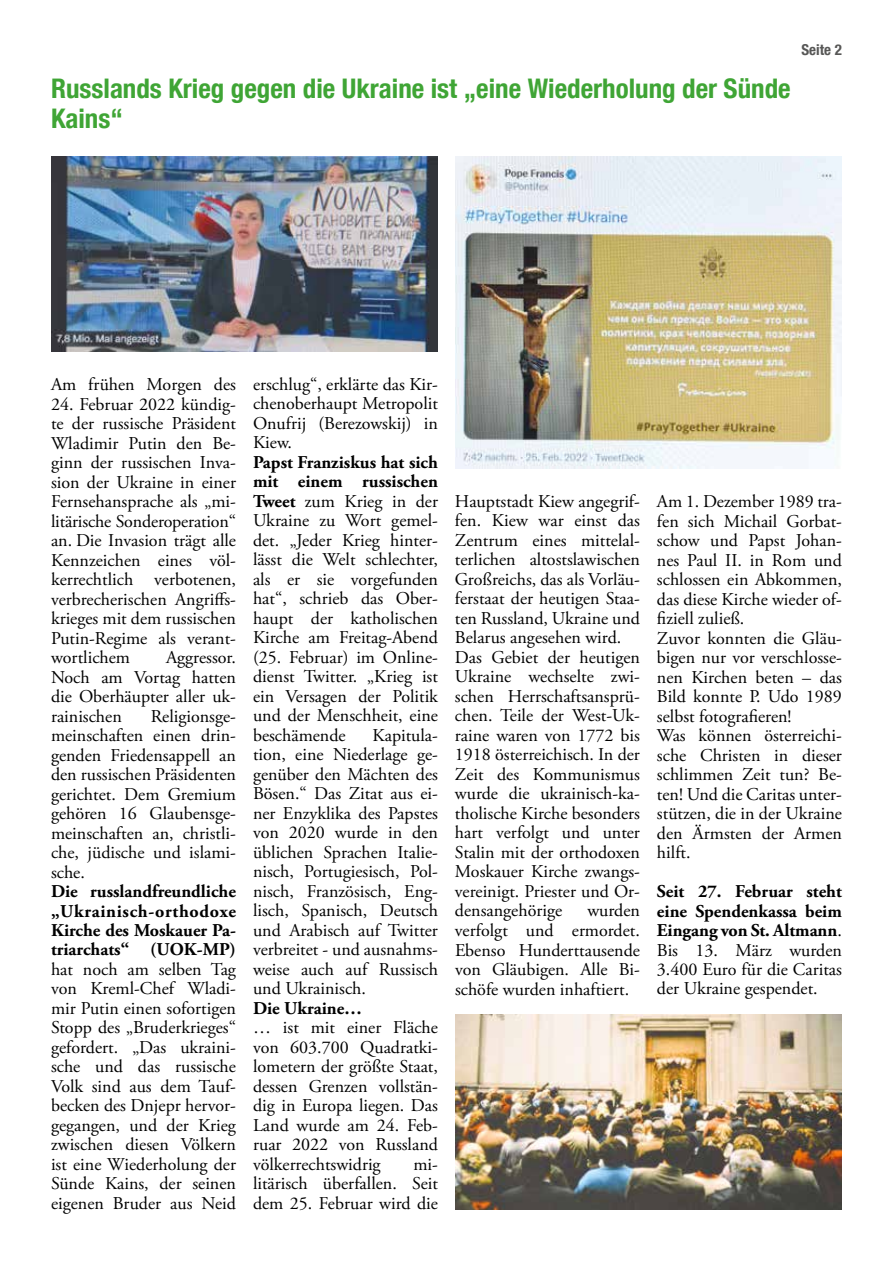
<style>
.page{position:relative;width:893px;height:1263px;background:#fff}
.page>*{position:absolute;margin:0;border:0;box-sizing:border-box;transform-origin:0 0}
.t1{font:700 condensed 27px/30px "Helvetica Neue LT Com";color:#3fa535}
.t2{font:18px/19.5px "Adobe Garamond Pro";color:#000;text-align:justify}
.t3{font:700 18px/19.5px "Adobe Garamond Pro";color:#000;text-align:justify}
.t4{font:700 condensed 15px "Helvetica Neue LT Com";color:#575756}
.s1{font-weight:700}
.s2{font-weight:400}
</style>
<div class="page">
<img style="left:455px;top:156px;width:387px;height:312px">
<img style="left:51px;top:156px;width:387px;height:195px">
<img style="left:455px;top:1014px;width:387px;height:195px">
<h1 class="t1" style="left:51px;top:73px;width:741px">Russlands Krieg gegen die Ukraine ist „eine Wiederholung der Sünde<br>Kains“</h1>
<p class="t4" style="left:801px;top:40px;width:42px">Seite 2</p>
<p class="t2" style="left:51px;top:375px;width:186px">Am frühen Morgen des</p>
<p class="t2" style="left:51px;top:395px;width:186px">24. Februar 2022 kündig&shy;te der russische Präsident Wladimir Putin den Be&shy;ginn der russischen Inva&shy;sion der Ukraine in einer Fernsehansprache als „mi&shy;litärische Sonderoperation“ an. Die Invasion trägt alle Kennzeichen eines völ&shy;kerrechtlich verbotenen, verbrecherischen Angriffs&shy;krieges mit dem russischen Putin-Regime als verant&shy;wortlichem</p>
<p class="t2" style="left:51px;top:648px;width:186px;text-indent:115px">Aggressor.<br>Noch am Vortag hatten die Oberhäupter aller uk&shy;rainischen</p>
<p class="t2" style="left:51px;top:707px;width:186px;text-indent:100px">Religionsge&shy;meinschaften einen drin&shy;genden Friedensappell an den russischen Präsidenten gerichtet. Dem Gremium gehören 16 Glaubensge&shy;meinschaften an, christli&shy;che, jüdische und islami&shy;sche.</p>
<p class="t3" style="left:51px;top:882px;width:186px">Die russlandfreundliche „Ukrainisch-orthodoxe Kirche des Moskauer Pa&shy;triarchats“ (UOK-MP)</p>
<p class="t2" style="left:51px;top:960px;width:186px">hat noch am selben Tag von Kreml-Chef Wladi&shy;mir Putin einen sofortigen Stopp des „Bruderkrieges“ gefordert. „Das ukraini&shy;sche und das russische Volk sind aus dem Tauf&shy;becken des Dnjepr hervor&shy;gegangen, und der Krieg zwischen diesen Völkern ist eine Wiederholung der Sünde Kains, der seinen eigenen Bruder aus Neid</p>
<p class="t2" style="left:253px;top:375px;width:186px">erschlug“, erklärte das Kir&shy;chenoberhaupt Metropolit Onufrij (Berezowskij) in Kiew.</p>
<p class="t2" style="left:253px;top:453px;width:186px"><span class="s1">Papst Franziskus hat sich mit einem russischen Tweet</span> zum Krieg in der Ukraine zu Wort gemel&shy;det. „Jeder Krieg hinter&shy;lässt die Welt schlechter, als er sie vorgefunden hat“, schrieb das Ober&shy;haupt der katholischen Kirche am Freitag-Abend (25. Februar) im Online&shy;dienst Twitter. „Krieg ist ein Versagen der Politik und der Menschheit, eine beschämende</p>
<p class="t2" style="left:253px;top:726px;width:186px;text-indent:120px">Kapitula&shy;tion, eine Niederlage ge&shy;genüber den Mächten des Bösen.“ Das Zitat aus ei&shy;ner Enzyklika des Papstes von 2020 wurde in den üblichen Sprachen Italie&shy;nisch, Portugiesisch, Pol&shy;nisch, Französisch, Eng&shy;lisch, Spanisch, Deutsch und Arabisch auf Twitter verbreitet - und ausnahms&shy;weise auch auf Russisch und Ukrainisch.</p>
<p class="t3" style="left:253px;top:998px;width:111px">Die Ukraine…</p>
<p class="t2" style="left:253px;top:1018px;width:186px">… ist mit einer Fläche von 603.700 Quadratki&shy;lometern der größte Staat, dessen Grenzen vollstän&shy;dig in Europa liegen. Das Land wurde am 24. Feb&shy;ruar 2022 von Russland völkerrechtswidrig</p>
<p class="t2" style="left:253px;top:1155px;width:186px;text-indent:160px">mi&shy;litärisch überfallen. Seit dem 25. Februar wird die</p>
<p class="t2" style="left:455px;top:492px;width:186px;text-align:left">Hauptstadt Kiew angegrif&shy;fen. Kiew war einst das<br>Zentrum eines mittelal&shy;terlichen altostslawischen<br>Großreichs, das als Vorläu&shy;ferstaat der heutigen Staa&shy;ten Russland, Ukraine und<br>Belarus angesehen wird.<br>Das Gebiet der heutigen<br>Ukraine wechselte zwi&shy;schen Herrschaftsansprü&shy;chen. Teile der West-Uk&shy;raine waren von 1772 bis<br>1918 österreichisch. In der<br>Zeit des Kommunismus wurde die ukrainisch-ka&shy;tholische Kirche besonders hart verfolgt und unter<br>Stalin mit der orthodoxen<br>Moskauer Kirche zwangs&shy;vereinigt. Priester und Or&shy;densangehörige</p>
<p class="t2" style="left:455px;top:901px;width:186px;text-indent:132px">wurden verfolgt und ermordet.<br>Ebenso Hunderttausende von Gläubigen. Alle Bi&shy;schöfe wurden inhaftiert.</p>
<p class="t2" style="left:657px;top:492px;width:186px;text-align:left">Am 1. Dezember 1989 tra&shy;fen sich Michail Gorbat&shy;schow und Papst Johan&shy;nes Paul II. in Rom und schlossen ein Abkommen, das diese Kirche wieder of&shy;fiziell zuließ.<br>Zuvor konnten die Gläu&shy;bigen nur vor verschlosse&shy;nen Kirchen beten – das<br>Bild konnte P. Udo 1989 selbst fotografieren!<br>Was können österreichi&shy;sche Christen in dieser schlimmen Zeit tun? Be&shy;ten! Und die Caritas unter&shy;stützen, die in der Ukraine den Ärmsten der Armen hilft.</p>
<p class="t3" style="left:657px;top:882px;width:186px">Seit 27. Februar steht eine Spendenkassa beim Eingang von St. Altmann<span class="s2">.<br>Bis 13. März wurden 3.400 Euro für die Caritas der Ukraine gespendet.</span></p>
</div>
